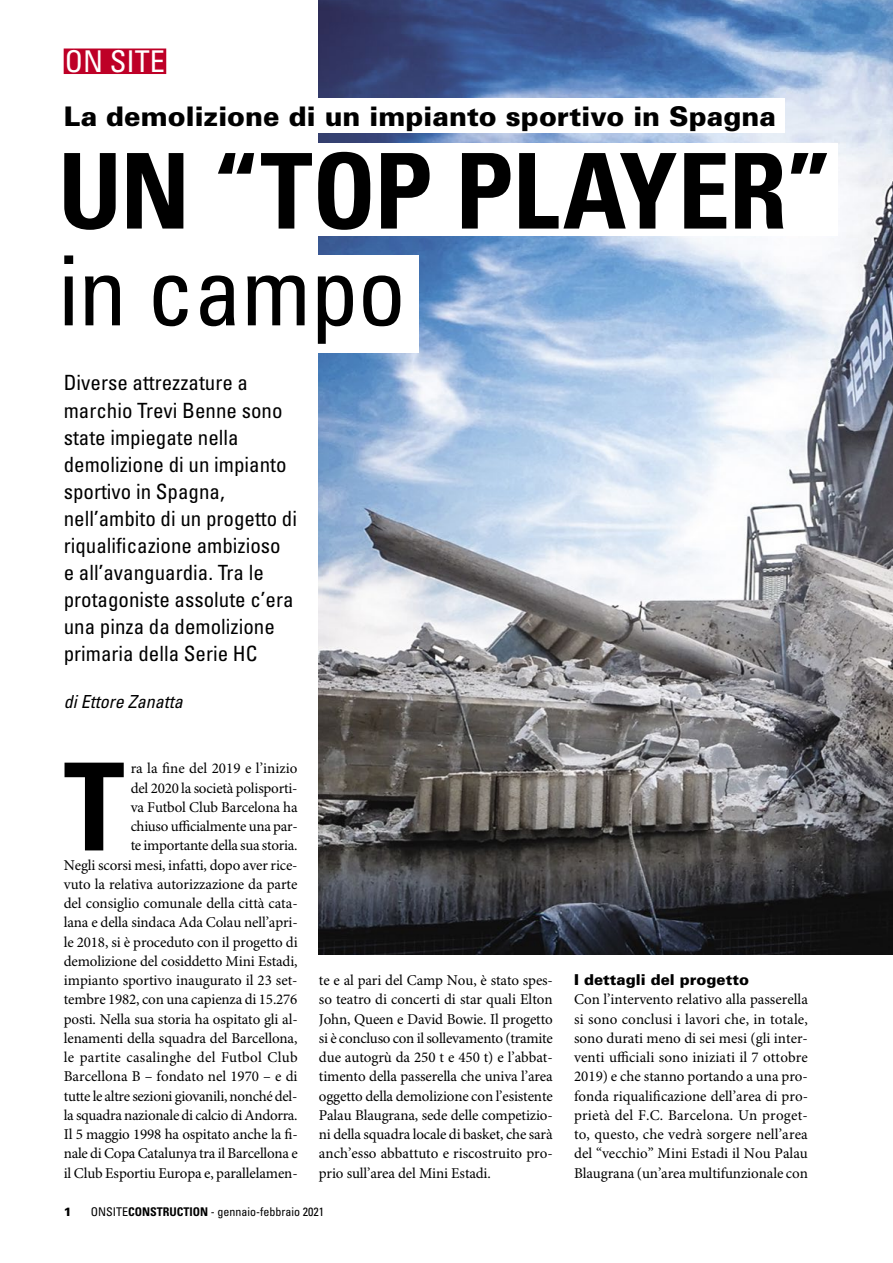
<style>
.page{position:relative;width:893px;height:1263px;background:#fff}
.page>*{position:absolute;margin:0;border:0;box-sizing:border-box;transform-origin:0 0}
.t1{font:700 condensed 121.65px "Univers LT Std";color:#000}
.t2{font:700 condensed 104.55px "Univers LT Std";letter-spacing:-.01em;color:#000}
.t3{font:condensed 96.75px "Univers LT Std";letter-spacing:-.01em;color:#000}
.t4{font:condensed 30px "Univers LT Std";color:#fff}
.t5{font:900 27px "Univers LT Std";color:#000}
.t6{font:condensed 21px/27px "Univers LT Std";color:#000}
.t7{font:italic condensed 18px "Univers LT Std";color:#000}
.t8{font:15px/19.2px "Minion Pro";letter-spacing:-.01em;color:#000;text-align:justify}
.t9{font:900 15px "Univers LT Std";color:#000}
.t10{font:condensed 12px "Univers LT Std";color:#000}
.t11{font:900 12px "Univers LT Std";color:#000}
.s1{font-weight:700}
</style>
<div class="page">
<img style="left:319px;top:0;width:574px;height:955px">
<div style="left:64px;top:49px;width:102px;height:25px;background:#be0027"></div>
<div style="left:57px;top:99px;width:727px;height:34px;background:#fff"></div>
<div style="left:46px;top:144px;width:792px;height:92px;background:#fff"></div>
<div style="left:43px;top:255px;width:376px;height:98px;background:#fff"></div>
<h3 class="t4" style="left:65px;top:43px;width:102px">ON SITE</h3>
<h3 class="t5" style="left:64px;top:99px;width:714px">La demolizione di un impianto sportivo in Spagna</h3>
<h2 class="t2" style="left:58px;top:127px;width:776px">UN “TOP PLAYER”</h2>
<h3 class="t3" style="left:58px;top:230px;width:349px">in campo</h3>
<p class="t6" style="left:64px;top:369px;width:235px">Diverse attrezzature a marchio Trevi Benne sono state impiegate nella demolizione di un impianto sportivo in Spagna, nell’ambito di un progetto di riqualificazione ambizioso<br>e all’avanguardia. Tra le protagoniste assolute c’era una pinza da demolizione primaria della Serie HC</p>
<p class="t7" style="left:64px;top:690px;width:120px">di Ettore Zanatta</p>
<h1 class="t1" style="left:64px;top:732px;width:62px">T</h1>
<p class="t8" style="left:64px;top:760px;width:235px;text-align:right">ra la fine del 2019 e l’inizio<br>del 2020 la società polisporti-<br>va Futbol Club Barcelona ha<br>chiuso ufficialmente una par-<br>te importante della sua storia.<br>Negli scorsi mesi, infatti, dopo aver rice&shy;vuto la relativa autorizzazione da parte del consiglio comunale della città cata&shy;lana e della sindaca Ada Colau nell’apri&shy;le 2018, si è proceduto con il progetto di demolizione del cosiddetto Mini Estadi, impianto sportivo inaugurato il 23 set&shy;tembre 1982, con una capienza di 15.276 posti. Nella sua storia ha ospitato gli al&shy;lenamenti della squadra del Barcellona, le partite casalinghe del Futbol Club Barcellona B – fondato nel 1970 – e di tutte le altre sezioni giovanili, nonché del&shy;la squadra nazionale di calcio di Andorra.<br>Il 5 maggio 1998 ha ospitato anche la fi&shy;nale di Copa Catalunya tra il Barcellona e il Club Esportiu Europa e, parallelamen-</p>
<p class="t8" style="left:319px;top:971px;width:236px">te e al pari del Camp Nou, è stato spes&shy;so teatro di concerti di star quali Elton John, Queen e David Bowie. Il progetto si è concluso con il sollevamento (tramite due autogrù da 250 t e 450 t) e l’abbat&shy;timento della passerella che univa l’area oggetto della demolizione con l’esistente Palau Blaugrana, sede delle competizio&shy;ni della squadra locale di basket, che sarà anch’esso abbattuto e riscostruito pro&shy;prio sull’area del Mini Estadi.</p>
<p class="t9" style="left:574px;top:970px;width:176px">I dettagli del progetto</p>
<p class="t8" style="left:574px;top:991px;width:236px">Con l’intervento relativo alla passerella si sono conclusi i lavori che, in totale, sono durati meno di sei mesi (gli inter&shy;venti ufficiali sono iniziati il 7 ottobre 2019) e che stanno portando a una pro&shy;fonda riqualificazione dell’area di pro&shy;prietà del F.C. Barcelona. Un proget&shy;to, questo, che vedrà sorgere nell’area del “vecchio” Mini Estadi il Nou Palau Blaugrana (un’area multifunzionale con</p>
<p class="t11" style="left:64px;top:1204px;width:10px">1</p>
<p class="t10" style="left:91px;top:1204px;width:235px">ONSITE<span class="s1">CONSTRUCTION</span> - gennaio-febbraio 2021</p>
</div>
